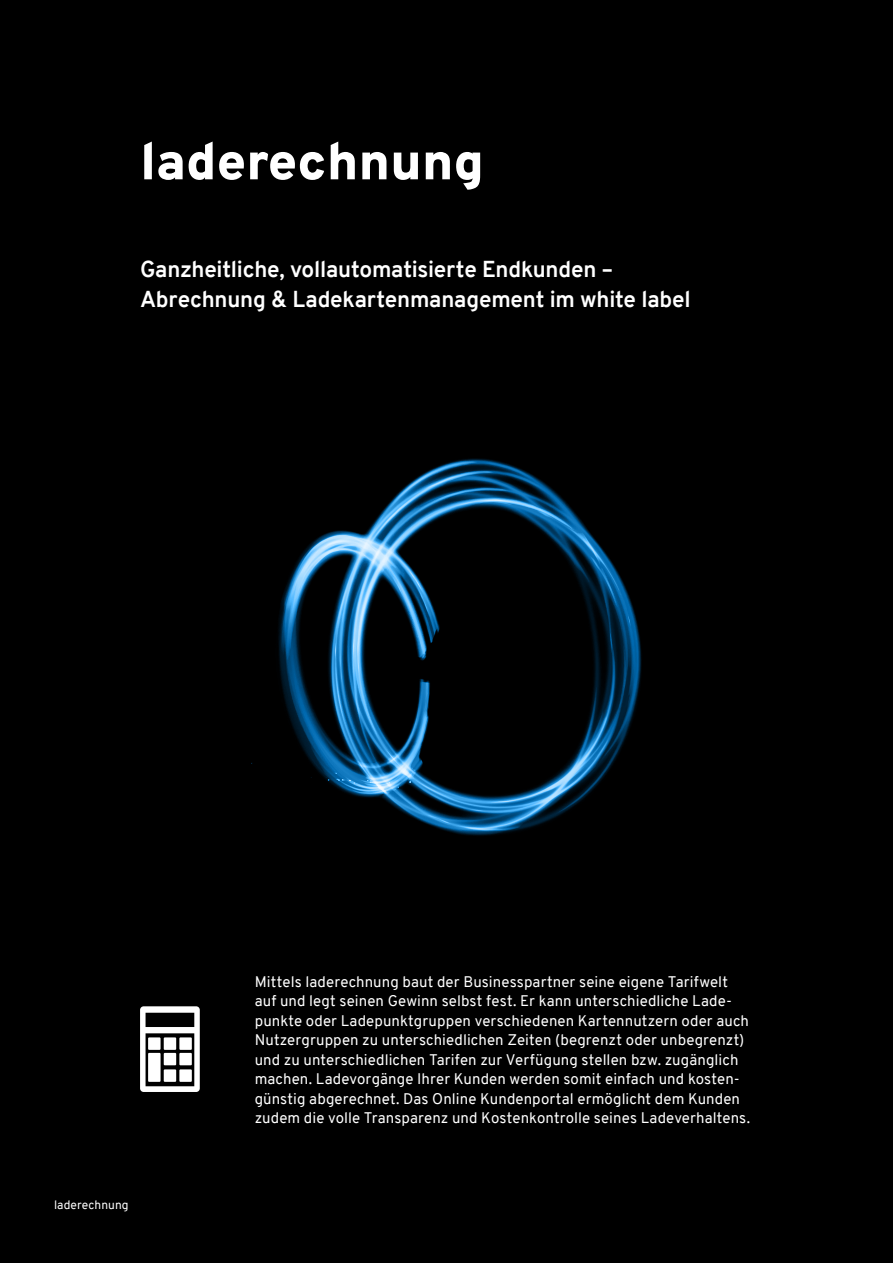
<style>
.page{position:relative;width:893px;height:1263px;background:#fff}
.page>*{position:absolute;margin:0;border:0;box-sizing:border-box;transform-origin:0 0}
.t1{font:900 52.35px "Overpass";color:#fff}
.t2{font:700 22.5px "Overpass";letter-spacing:-.01em;color:#fff}
.Body_Weiß{font:15px/19.5px "Overpass";letter-spacing:.01em;color:#fff}
.Fußzeile{font:12px "Overpass";letter-spacing:.01em;color:#fff}
</style>
<div class="page">
<div style="left:0;top:0;width:893px;height:308px;background:#000"></div>
<div style="left:774px;top:308px;width:119px;height:649px;background:#000"></div>
<div style="left:0;top:281px;width:119px;height:648px;background:#000"></div>
<div style="left:0;top:912px;width:893px;height:351px;background:#000"></div>
<img style="left:119px;top:308px;width:655px;height:604px">
<svg style="left:140px;top:1006px;width:60px;height:86px"></svg>
<p class="t1" style="left:140px;top:124px;width:345px">laderechnung</p>
<h1 class="t2" style="left:140px;top:253px;width:474px">Ganzheitliche, vollautomatisierte Endkunden –</h1>
<h1 class="t2" style="left:140px;top:283px;width:552px">Abrechnung &amp; Ladekartenmanagement im white label</h1>
<p class="Fußzeile" style="left:54px;top:1196px;width:76px">laderechnung</p>
<p class="Body_Weiß" style="left:255px;top:972px;width:497px">Mittels laderechnung baut der Businesspartner seine eigene Tarifwelt auf und legt seinen Gewinn selbst fest. Er kann unterschiedliche Lade&shy;punkte oder Ladepunktgruppen verschiedenen Kartennutzern oder auch Nutzergruppen zu unterschiedlichen Zeiten (begrenzt oder unbegrenzt) und zu unterschiedlichen Tarifen zur Verfügung stellen bzw. zugänglich machen. Ladevorgänge Ihrer Kunden werden somit einfach und kosten&shy;günstig abgerechnet. Das Online Kundenportal ermöglicht dem Kunden zudem die volle Transparenz und Kostenkontrolle seines Ladeverhaltens.</p>
</div>
